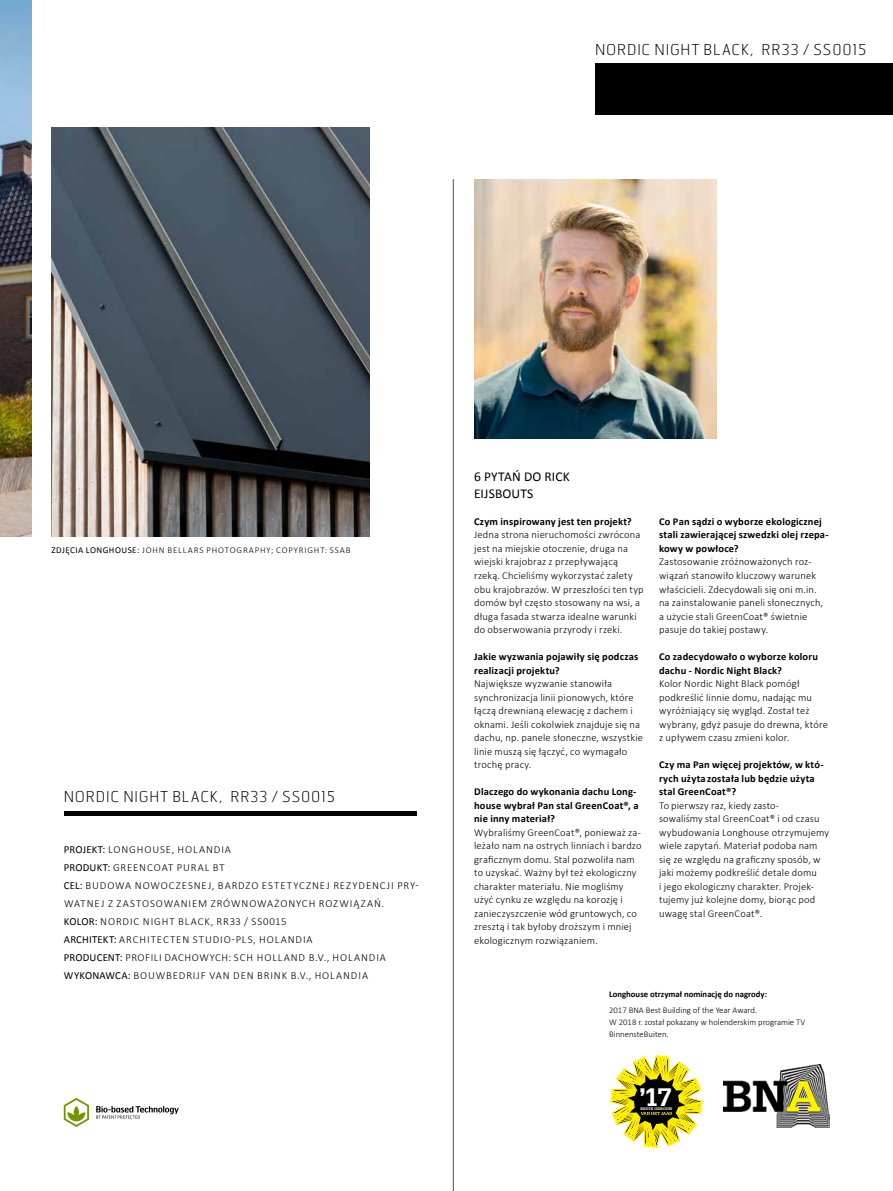
<style>
.page{position:relative;width:893px;height:1191px;background:#fff}
.page>*{position:absolute;margin:0;border:0;box-sizing:border-box;transform-origin:0 0}
.t1{font:700 27px "Serifa";color:#fff}
.t2{font:100 15px "Hermes FB";letter-spacing:.05em;color:#000}
.t3{font:13.5px/16.5px "Calibri";letter-spacing:.01em;color:#000}
.t4{font:300 10.8px/18px "Calibri";letter-spacing:.085em;color:#000}
.t5{font:300 10.5px/13.5px "Calibri";letter-spacing:.015em;color:#000}
.t6{font:700 10.5px/13.5px "Calibri";letter-spacing:.02em;color:#000}
.t7{font:300 9px "Calibri";letter-spacing:.09em;color:#000}
.t8{font:300 8.7px/12px "Calibri";color:#000}
.t9{font:700 8.7px "Calibri";color:#000}
.t10{font:700 3.9px "Serifa LT";color:#fff}
.s1{font-weight:400}
.s2{font-weight:400;color:#010102}
.s3{color:#010102}
</style>
<div class="page">
<img style="left:51px;top:128px;width:319px;height:408px">
<img style="left:0;top:0;width:31px;height:536px">
<div style="left:595px;top:64px;width:298px;height:51px;background:#010102"></div>
<div style="left:64px;top:811px;width:352px;height:5px;background:#010102"></div>
<img style="left:474px;top:179px;width:242px;height:260px">
<svg style="left:64px;top:1098px;width:25px;height:29px"></svg>
<svg style="left:96px;top:1106px;width:83px;height:12px"></svg>
<hr style="left:453px;top:179px;width:1px;height:1012px;background:#696b72">
<img style="left:723px;top:1064px;width:106px;height:63px">
<svg style="left:610px;top:1055px;width:93px;height:93px"></svg>
<h2 class="t2" style="left:595px;top:40px;width:273px">NORDIC NIGHT BLACK, RR33 / SS0015</h2>
<p class="t7" style="left:51px;top:545px;width:301px"><span class="s1">ZDJĘCIA LONGHOUSE:</span> JOHN BELLARS PHOTOGRAPHY; COPYRIGHT: SSAB</p>
<h2 class="t2" style="left:64px;top:787px;width:273px">NORDIC NIGHT BLACK, RR33 / SS0015</h2>
<p class="t4" style="left:64px;top:840px;width:356px"><span class="s2">PROJEKT:</span> LONGHOUSE, HOLANDIA<br><span class="s2">PRODUKT:</span> <span class="s3">GREENCOAT PURAL BT<br></span><span class="s2">CEL:</span> BUDOWA NOWOCZESNEJ, BARDZO ESTETYCZNEJ REZYDENCJI PRY-WATNEJ Z ZASTOSOWANIEM ZRÓWNOWAŻONYCH ROZWIĄZAŃ.<br><span class="s2">KOLOR:</span> NORDIC NIGHT BLACK, RR33 / SS0015<br><span class="s2">ARCHITEKT:</span> ARCHITECTEN STUDIO-PLS, HOLANDIA<br><span class="s2">PRODUCENT:</span> <span class="s3">PROFILI DACHOWYCH: SCH HOLLAND B.V., HOLANDIA </span><span class="s2">WYKONAWCA:</span> <span class="s3">BOUWBEDRIJF VAN DEN BRINK B.V., HOLANDIA</span></p>
<p class="t3" style="left:474px;top:468px;width:97px">6 PYTAŃ DO RICK<br>EIJSBOUTS</p>
<p class="t6" style="left:474px;top:514px;width:159px">Czym inspirowany jest ten projekt?</p>
<p class="t5" style="left:474px;top:528px;width:171px">Jedna strona nieruchomości zwrócona jest na miejskie otoczenie, druga na wiejski krajobraz z przepływającą rzeką. Chcieliśmy wykorzystać zalety obu krajobrazów. W przeszłości ten typ domów był często stosowany na wsi, a długa fasada stwarza idealne warunki do obserwowania przyrody i rzeki.</p>
<p class="t6" style="left:474px;top:649px;width:166px">Jakie wyzwania pojawiły się podczas realizacji projektu?</p>
<p class="t5" style="left:474px;top:676px;width:170px">Największe wyzwanie stanowiła synchronizacja linii pionowych, które łączą drewnianą elewację z dachem i oknami. Jeśli cokolwiek znajduje się na dachu, np. panele słoneczne, wszystkie linie muszą się łączyć, co wymagało trochę pracy.</p>
<p class="t6" style="left:474px;top:784px;width:166px">Dlaczego do wykonania dachu Long&shy;house wybrał Pan stal GreenCoat®, a nie inny materiał?</p>
<p class="t5" style="left:474px;top:825px;width:169px">Wybraliśmy GreenCoat®, ponieważ za&shy;leżało nam na ostrych linniach i bardzo graficznym domu. Stal pozwoliła nam to uzyskać. Ważny był też ekologiczny charakter materiału. Nie mogliśmy użyć cynku ze względu na korozję i zanieczyszczenie wód gruntowych, co zresztą i tak byłoby droższym i mniej ekologicznym rozwiązaniem.</p>
<p class="t6" style="left:659px;top:514px;width:171px">Co Pan sądzi o wyborze ekologicznej stali zawierającej szwedzki olej rzepa&shy;kowy w powłoce?</p>
<p class="t5" style="left:659px;top:555px;width:166px">Zastosowanie zróżnoważonych roz&shy;wiązań stanowiło kluczowy warunek właścicieli. Zdecydowali się oni m.in. na zainstalowanie paneli słonecznych, a użycie stali GreenCoat® świetnie pasuje do takiej postawy.</p>
<p class="t6" style="left:659px;top:649px;width:160px">Co zadecydowało o wyborze koloru dachu - Nordic Night Black?</p>
<p class="t5" style="left:659px;top:676px;width:170px">Kolor Nordic Night Black pomógł podkreślić linnie domu, nadając mu wyróżniający się wygląd. Został też wybrany, gdyż pasuje do drewna, które z upływem czasu zmieni kolor.</p>
<p class="t6" style="left:659px;top:757px;width:166px">Czy ma Pan więcej projektów, w któ&shy;rych użyta została lub będzie użyta stal GreenCoat®?</p>
<p class="t5" style="left:659px;top:798px;width:171px">To pierwszy raz, kiedy zasto-<br>sowaliśmy stal GreenCoat® i od czasu wybudowania Longhouse otrzymujemy wiele zapytań. Materiał podoba nam się ze względu na graficzny sposób, w jaki możemy podkreślić detale domu<br>i jego ekologiczny charakter. Projek&shy;tujemy już kolejne domy, biorąc pod uwagę stal GreenCoat®.</p>
<p class="t9" style="left:609px;top:988px;width:159px">Longhouse otrzymał nominację do nagrody:</p>
<p class="t8" style="left:609px;top:1003px;width:198px">2017 BNA Best Building of the Year Award.<br>W 2018 r. został pokazany w holenderskim programie TV<br>BinnensteBuiten.</p>
<h1 class="t1" style="left:639px;top:1081px;width:35px">’17</h1>
<p class="t10" style="left:641px;top:1106px;width:33px">BESTE GEBOUW</p>
</div>
